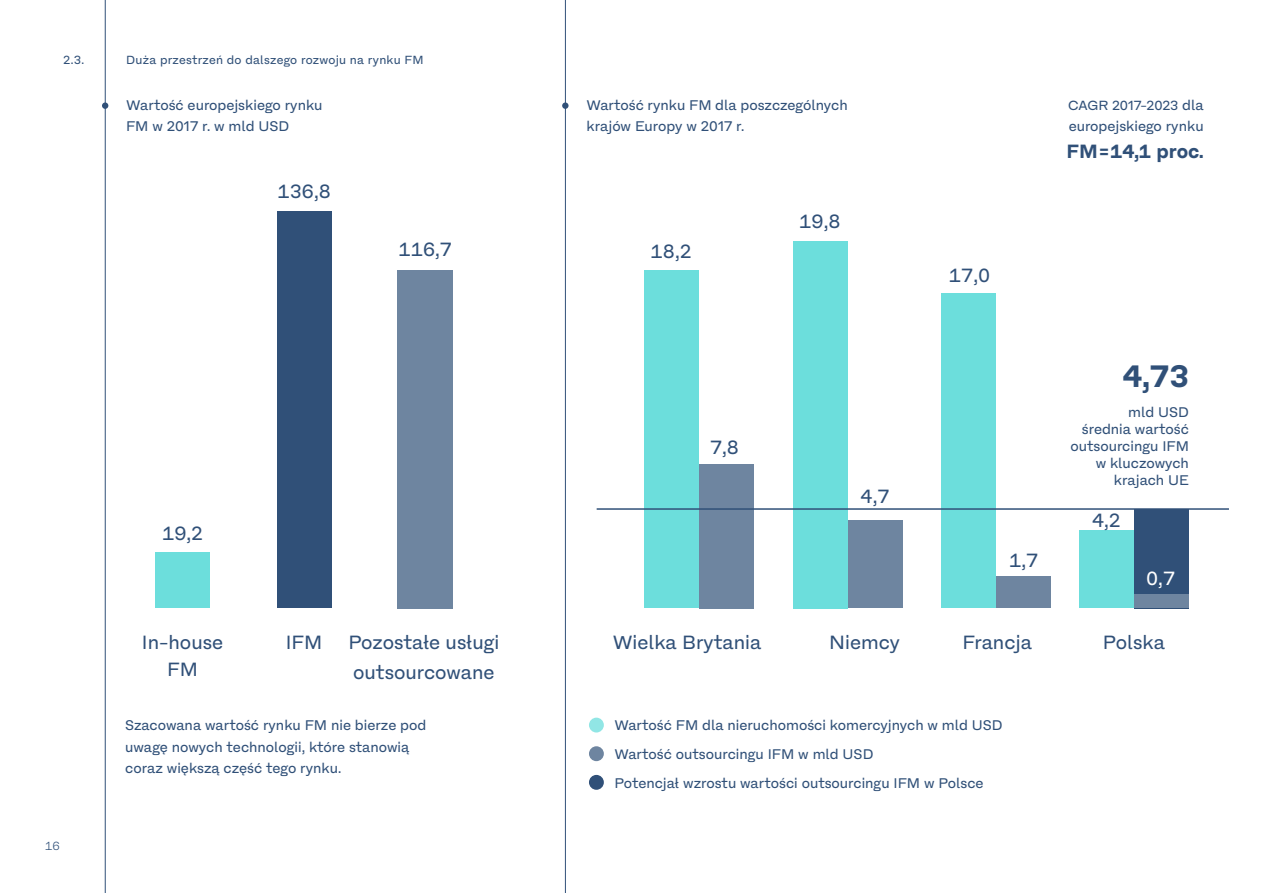
<style>
.page{position:relative;width:1263px;height:893px;background:#fff}
.page>*{position:absolute;margin:0;border:0;box-sizing:border-box;transform-origin:0 0}
.tekst_9_5_14_25{font:700 31.5px "Fracktif";color:#305078}
.tekst_9_5_14_25-2{font:19.5px/27px "Fracktif";color:#305078;text-align:center}
.tekst_9_5_14_25-3{font:700 19.5px "Fracktif";color:#305078}
.tekst_9_5_14_25-4{font:19.5px "Fracktif";color:#fff}
.tekst_9_5_14_25-5{font:14.25px/21.3px "Fracktif";color:#305078}
.tekst_9_5_14_25-6{font:13.5px "Fracktif";color:#305078}
.Żywa_pagina{font:12px "Fracktif";letter-spacing:.02em;color:#305078}
.paginacja{font:300 12px "Fracktif";color:#305078}
.s1{font-size:14.25px}
</style>
<div class="page">
<div style="left:644px;top:270px;width:55px;height:338px;background:#6cdedc"></div>
<div style="left:699px;top:464px;width:55px;height:144px;background:#6e85a0"></div>
<div style="left:793px;top:241px;width:55px;height:367px;background:#6cdedc"></div>
<div style="left:848px;top:520px;width:54px;height:88px;background:#6e85a0"></div>
<div style="left:941px;top:294px;width:55px;height:314px;background:#6cdedc"></div>
<div style="left:996px;top:576px;width:55px;height:32px;background:#6e85a0"></div>
<div style="left:1079px;top:531px;width:55px;height:77px;background:#6cdedc"></div>
<div style="left:1134px;top:509px;width:55px;height:99px;background:#305078"></div>
<hr style="left:105px;top:0;width:1px;height:893px;background:#305078">
<div style="left:102px;top:102px;width:6px;height:7px;background:#305078;border-radius:50%"></div>
<hr style="left:565px;top:0;width:1px;height:893px;background:#305078">
<div style="left:562px;top:102px;width:6px;height:7px;background:#305078;border-radius:50%"></div>
<div style="left:589px;top:718px;width:15px;height:14px;background:#91e6e5;border-radius:50%"></div>
<div style="left:589px;top:746px;width:15px;height:15px;background:#6e85a0;border-radius:50%"></div>
<div style="left:589px;top:775px;width:15px;height:15px;background:#305078;border-radius:50%"></div>
<div style="left:155px;top:552px;width:55px;height:56px;background:#6cdedc"></div>
<div style="left:277px;top:212px;width:55px;height:396px;background:#305078"></div>
<div style="left:398px;top:270px;width:55px;height:338px;background:#6e85a0"></div>
<hr style="left:597px;top:508px;width:632px;height:2px;background:#305078">
<div style="left:1134px;top:594px;width:55px;height:14px;background:#6e85a0"></div>
<p class="Żywa_pagina" style="left:63px;top:52px;width:23px">2.3.</p>
<p class="Żywa_pagina" style="left:126px;top:52px;width:299px">Duża przestrzeń do dalszego rozwoju na rynku FM</p>
<p class="tekst_9_5_14_25-5" style="left:126px;top:94px;width:198px">Wartość europejskiego rynku<br>FM w 2017 r. w mld USD</p>
<p class="tekst_9_5_14_25-2" style="left:278px;top:178px;width:55px">136,8</p>
<p class="tekst_9_5_14_25-5" style="left:586px;top:94px;width:263px">Wartość rynku FM dla poszczególnych krajów Europy w 2017 r.</p>
<p class="tekst_9_5_14_25-2" style="left:799px;top:208px;width:42px">19,8</p>
<p class="tekst_9_5_14_25-2" style="left:399px;top:236px;width:55px">116,7</p>
<p class="tekst_9_5_14_25-2" style="left:651px;top:238px;width:42px">18,2</p>
<p class="tekst_9_5_14_25-2" style="left:162px;top:520px;width:42px">19,2</p>
<p class="tekst_9_5_14_25-2" style="left:710px;top:434px;width:30px">7,8</p>
<p class="tekst_9_5_14_25-2" style="left:861px;top:483px;width:30px">4,7</p>
<p class="tekst_9_5_14_25-6" style="left:1068px;top:97px;width:137px">CAGR 2017-2023 <span class="s1">dla</span></p>
<p class="tekst_9_5_14_25-5" style="left:1069px;top:116px;width:136px">europejskiego rynku</p>
<p class="tekst_9_5_14_25-3" style="left:1066px;top:139px;width:139px">FM=14,1 proc.</p>
<p class="tekst_9_5_14_25-2" style="left:949px;top:261px;width:42px">17,0</p>
<p class="tekst_9_5_14_25-2" style="left:1009px;top:547px;width:30px">1,7</p>
<p class="tekst_9_5_14_25" style="left:1123px;top:356px;width:67px">4,73</p>
<p class="tekst_9_5_14_25-5" style="left:1070px;top:403px;width:120px;line-height:17.1px;text-align:right">mld USD<br>średnia wartość outsourcingu IFM</p>
<p class="tekst_9_5_14_25-5" style="left:1096px;top:454px;width:95px;line-height:17.1px;text-align:right">w kluczowych krajach UE</p>
<p class="tekst_9_5_14_25-2" style="left:1092px;top:507px;width:30px">4,2</p>
<p class="tekst_9_5_14_25-4" style="left:1146px;top:567px;width:30px">0,7</p>
<p class="paginacja" style="left:45px;top:839px;width:16px">16</p>
<p class="tekst_9_5_14_25-2" style="left:142px;top:628px;width:83px">In-house<br>FM</p>
<p class="tekst_9_5_14_25-2" style="left:348px;top:627px;width:152px;line-height:30px;text-align:left">Pozostałe usługi outsourcowane</p>
<p class="tekst_9_5_14_25-2" style="left:286px;top:628px;width:38px">IFM</p>
<p class="tekst_9_5_14_25-5" style="left:125px;top:715px;width:303px">Szacowana wartość rynku FM nie bierze pod uwagę nowych technologii, które stanowią coraz większą część tego rynku.</p>
<p class="tekst_9_5_14_25-2" style="left:613px;top:628px;width:150px">Wielka Brytania</p>
<p class="tekst_9_5_14_25-2" style="left:829px;top:628px;width:72px">Niemcy</p>
<p class="tekst_9_5_14_25-2" style="left:962px;top:628px;width:71px">Francja</p>
<p class="tekst_9_5_14_25-2" style="left:1103px;top:628px;width:64px">Polska</p>
<p class="tekst_9_5_14_25-5" style="left:614px;top:715px;width:390px">Wartość FM dla nieruchomości komercyjnych w mld USD</p>
<p class="tekst_9_5_14_25-5" style="left:614px;top:743px;width:260px">Wartość outsourcingu IFM w mld USD</p>
<p class="tekst_9_5_14_25-5" style="left:614px;top:772px;width:371px">Potencjał wzrostu wartości outsourcingu IFM w Polsce</p>
</div>
